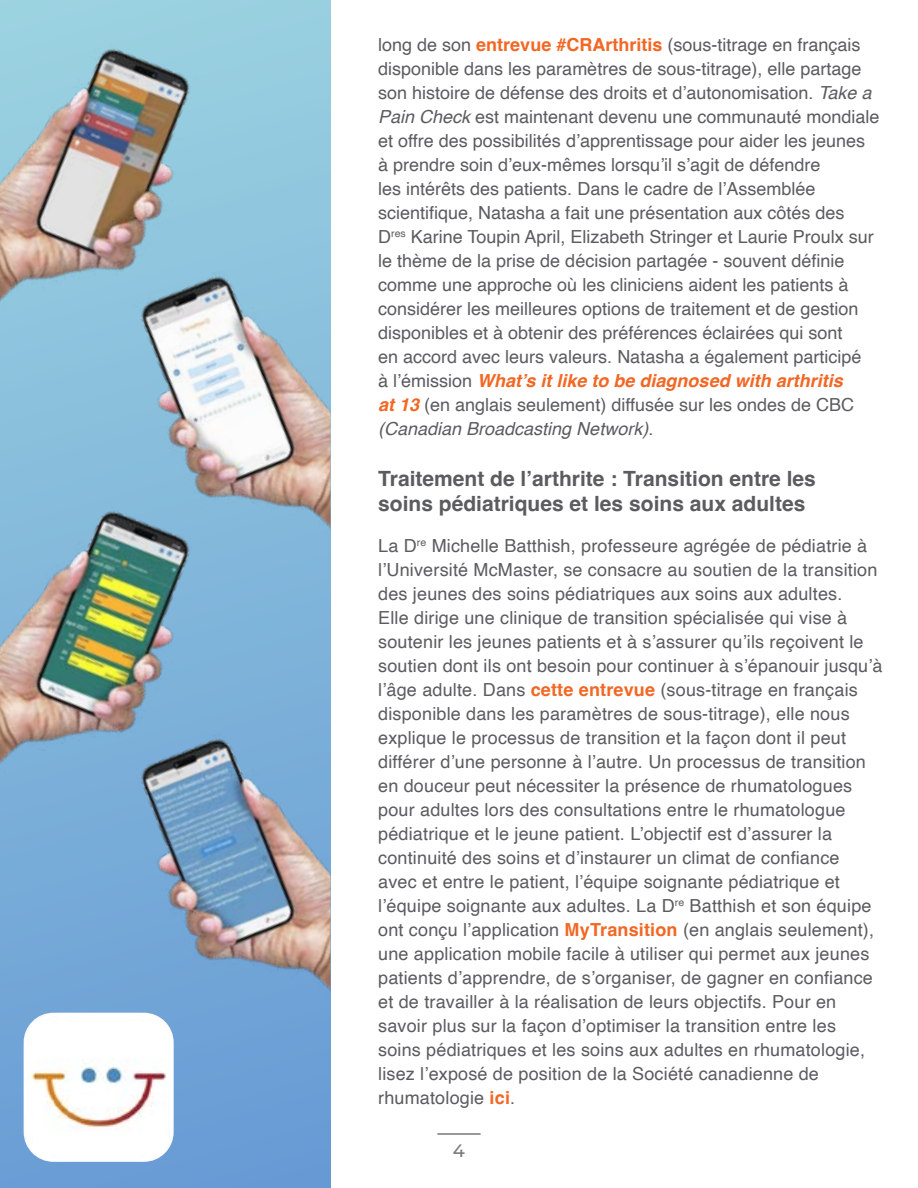
<style>
.page{position:relative;width:918px;height:1188px;background:#fff}
.page>*{position:absolute;margin:0;border:0;box-sizing:border-box;transform-origin:0 0}
.t1{font:700 21px/25.2px "Helvetica";color:#5a5c5e}
.t2{font:18px/24px "Helvetica";letter-spacing:.01em;color:#5a5c5e}
.t3{font:500 18px "Montserrat";color:#77787a}
.s1{font-weight:700;color:#f26724}
.s2{font-style:italic}
.s3{font-weight:700;font-style:italic;color:#f26724}
</style>
<div class="page">
<hr style="left:437px;top:1133px;width:44px;height:2px;background:#77787a">
<svg style="left:0;top:0;width:331px;height:1188px;background:#7eb2d9"></svg>
<img style="left:0;top:0;width:204px;height:334px">
<img style="left:0;top:462px;width:204px;height:334px">
<img style="left:126px;top:227px;width:205px;height:334px">
<img style="left:126px;top:689px;width:205px;height:335px">
<img style="left:24px;top:1013px;width:150px;height:149px">
<p class="t2" style="left:378px;top:33px;width:503px">long de son <span class="s1">entrevue #CRArthritis</span> (sous-titrage en français disponible dans les paramètres de sous-titrage), elle partage son histoire de défense des droits et d’autonomisation. <span class="s2">Take a Pain Check</span> est maintenant devenu une communauté mondiale et offre des possibilités d’apprentissage pour aider les jeunes à prendre soin d’eux-mêmes lorsqu’il s’agit de défendre<br>les intérêts des patients. Dans le cadre de l’Assemblée scientifique, Natasha a fait une présentation aux côtés des<br>D<sup>res</sup> Karine Toupin April, Elizabeth Stringer et Laurie Proulx sur le thème de la prise de décision partagée - souvent définie comme une approche où les cliniciens aident les patients à considérer les meilleures options de traitement et de gestion disponibles et à obtenir des préférences éclairées qui sont<br>en accord avec leurs valeurs. Natasha a également participé<br>à l’émission <span class="s3">What’s it like to be diagnosed with arthritis<br>at 13</span> (en anglais seulement) diffusée sur les ondes de CBC <span class="s2">(Canadian Broadcasting Network)</span>.</p>
<p class="t1" style="left:378px;top:468px;width:439px">Traitement de l’arthrite : Transition entre les soins pédiatriques et les soins aux adultes</p>
<p class="t2" style="left:378px;top:534px;width:506px">La D<sup>re</sup> Michelle Batthish, professeure agrégée de pédiatrie à l’Université McMaster, se consacre au soutien de la transition des jeunes des soins pédiatriques aux soins aux adultes.<br>Elle dirige une clinique de transition spécialisée qui vise à soutenir les jeunes patients et à s’assurer qu’ils reçoivent le soutien dont ils ont besoin pour continuer à s’épanouir jusqu’à l’âge adulte. Dans <span class="s1">cette entrevue</span> (sous-titrage en français disponible dans les paramètres de sous-titrage), elle nous explique le processus de transition et la façon dont il peut différer d’une personne à l’autre. Un processus de transition en douceur peut nécessiter la présence de rhumatologues pour adultes lors des consultations entre le rhumatologue pédiatrique et le jeune patient. L’objectif est d’assurer la continuité des soins et d’instaurer un climat de confiance<br>avec et entre le patient, l’équipe soignante pédiatrique et l’équipe soignante aux adultes. La D<sup>re</sup> Batthish et son équipe ont conçu l’application <span class="s1">MyTransition</span> (en anglais seulement), une application mobile facile à utiliser qui permet aux jeunes patients d’apprendre, de s’organiser, de gagner en confiance et de travailler à la réalisation de leurs objectifs. Pour en savoir plus sur la façon d’optimiser la transition entre les soins pédiatriques et les soins aux adultes en rhumatologie, lisez l’exposé de position de la Société canadienne de rhumatologie <span class="s1">ici</span>.</p>
<p class="t3" style="left:453px;top:1138px;width:14px">4</p>
</div>
